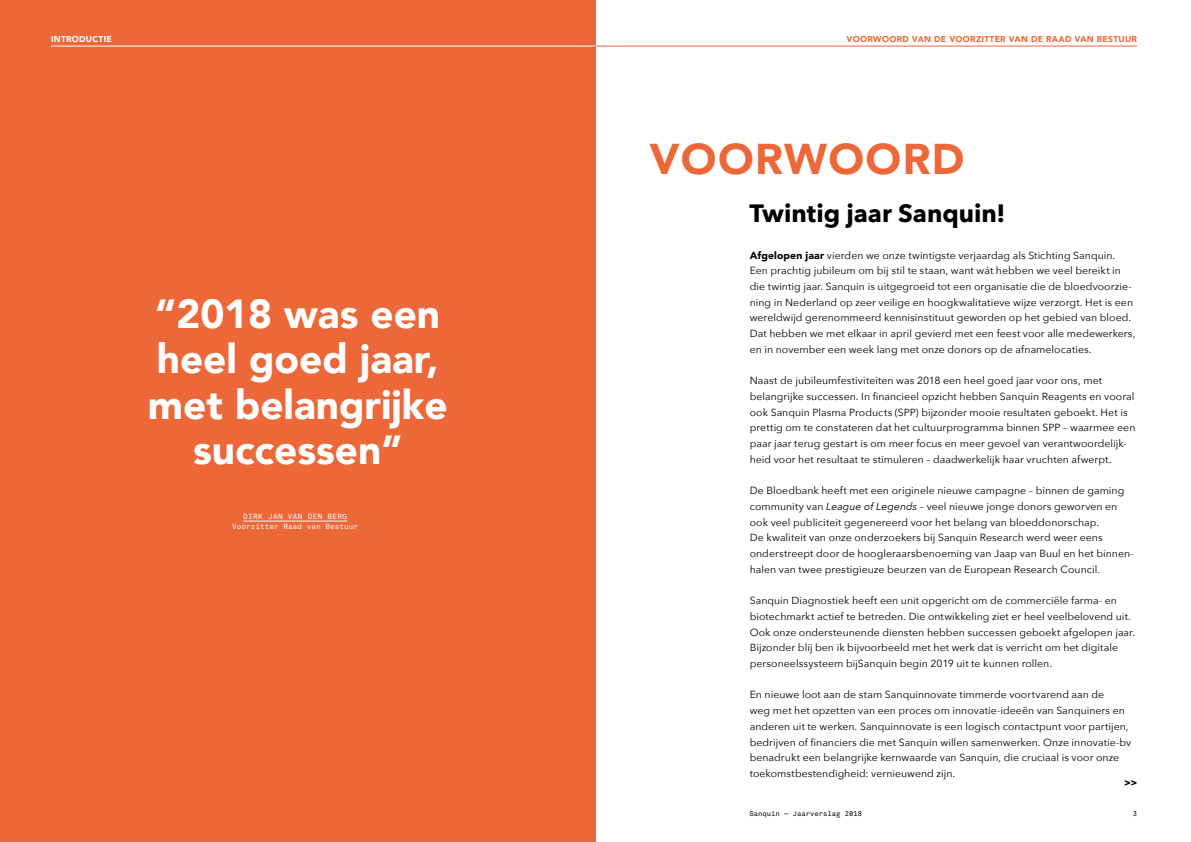
<style>
.page{position:relative;width:1191px;height:842px;background:#fff}
.page>*{position:absolute;margin:0;border:0;box-sizing:border-box;transform-origin:0 0}
.t1{font:900 43px "Avenir";letter-spacing:.03em;color:#ec6839}
.t2{font:900 40.5px/45.3px "Avenir";color:#fff;text-align:center}
.t3{font:700 25px "Avenir Next";color:#000}
.t4{font:10.3px/15.7px "Avenir Next";color:#000}
.t5{font:900 10.3px "Avenir LT Std";color:#000}
.t6{font:900 8.5px "Avenir";letter-spacing:.03em;color:#ec6839}
.t7{font:900 8.5px "Avenir";letter-spacing:.03em;color:#fff}
.t8{font:7.4px/9.8px "Akkurat Mono";letter-spacing:.01em;color:#fff;text-align:center}
.t9{font:7px "Akkurat Mono";color:#000}
.s1{font-family:"Avenir LT Std";font-weight:900}
.s2{font-style:italic}
</style>
<div class="page">
<div style="left:0;top:0;width:595px;height:842px;background:#ec6839"></div>
<hr style="left:243px;top:521px;width:104px;height:1px;background:#fff">
<hr style="left:595px;top:46px;width:542px;height:1px;background:#ec6839">
<hr style="left:51px;top:46px;width:544px;height:1px;background:#fff">
<p class="t7" style="left:51px;top:32px;width:62px">INTRODUCTIE</p>
<p class="t6" style="left:846px;top:32px;width:292px">VOORWOORD VAN DE VOORZITTER VAN DE RAAD VAN BESTUUR</p>
<h1 class="t1" style="left:649px;top:122px;width:317px">VOORWOORD</h1>
<h2 class="t2" style="left:148px;top:290px;width:301px">“2018 was een heel goed jaar, met belangrijke successen”</h2>
<p class="t8" style="left:232px;top:512px;width:127px">DIRK JAN VAN DEN BERG<br>Voorzitter Raad van Bestuur</p>
<h3 class="t3" style="left:749px;top:192px;width:258px">Twintig jaar Sanquin!</h3>
<p class="t4" style="left:749px;top:247px;width:387px"><span class="s1">Afgelopen jaar</span> vierden we onze twintigste verjaardag als Stichting Sanquin.<br>Een prachtig jubileum om bij stil te staan, want wát hebben we veel bereikt in die twintig jaar. Sanquin is uitgegroeid tot een organisatie die de bloedvoorzie&shy;ning in Nederland op zeer veilige en hoogkwalitatieve wijze verzorgt. Het is een wereldwijd gerenommeerd kennisinstituut geworden op het gebied van bloed.<br>Dat hebben we met elkaar in april gevierd met een feest voor alle medewerkers, en in november een week lang met onze donors op de afnamelocaties.</p>
<p class="t4" style="left:749px;top:372px;width:387px">Naast de jubileumfestiviteiten was 2018 een heel goed jaar voor ons, met belangrijke successen. In financieel opzicht hebben Sanquin Reagents en vooral ook Sanquin Plasma Products (SPP) bijzonder mooie resultaten geboekt. Het is prettig om te constateren dat het cultuurprogramma binnen SPP – waarmee een paar jaar terug gestart is om meer focus en meer gevoel van verantwoordelijk&shy;heid voor het resultaat te stimuleren – daadwerkelijk haar vruchten afwerpt.</p>
<p class="t4" style="left:749px;top:482px;width:385px">De Bloedbank heeft met een originele nieuwe campagne – binnen de gaming community van <span class="s2">League of Legends</span> – veel nieuwe jonge donors geworven en ook veel publiciteit gegenereerd voor het belang van bloeddonorschap.<br>De kwaliteit van onze onderzoekers bij Sanquin Research werd weer eens onderstreept door de hoogleraarsbenoeming van Jaap van Buul en het binnen&shy;halen van twee prestigieuze beurzen van de European Research Council.</p>
<p class="t4" style="left:749px;top:592px;width:387px">Sanquin Diagnostiek heeft een unit opgericht om de commerciële farma- en biotechmarkt actief te betreden. Die ontwikkeling ziet er heel veelbelovend uit.<br>Ook onze ondersteunende diensten hebben successen geboekt afgelopen jaar.<br>Bijzonder blij ben ik bijvoorbeeld met het werk dat is verricht om het digitale personeelssysteem bijSanquin begin 2019 uit te kunnen rollen.</p>
<p class="t4" style="left:749px;top:686px;width:383px">En nieuwe loot aan de stam Sanquinnovate timmerde voortvarend aan de<br>weg met het opzetten van een proces om innovatie-ideeën van Sanquiners en anderen uit te werken. Sanquinnovate is een logisch contactpunt voor partijen, bedrijven of financiers die met Sanquin willen samenwerken. Onze innovatie-bv benadrukt een belangrijke kernwaarde van Sanquin, die cruciaal is voor onze toekomstbestendigheid: vernieuwend zijn.</p>
<p class="t5" style="left:1124px;top:776px;width:15px">&gt;&gt;</p>
<p class="t9" style="left:749px;top:809px;width:114px">Sanquin — Jaarverslag 2018</p>
<p class="t9" style="left:1132px;top:809px;width:6px">3</p>
</div>
